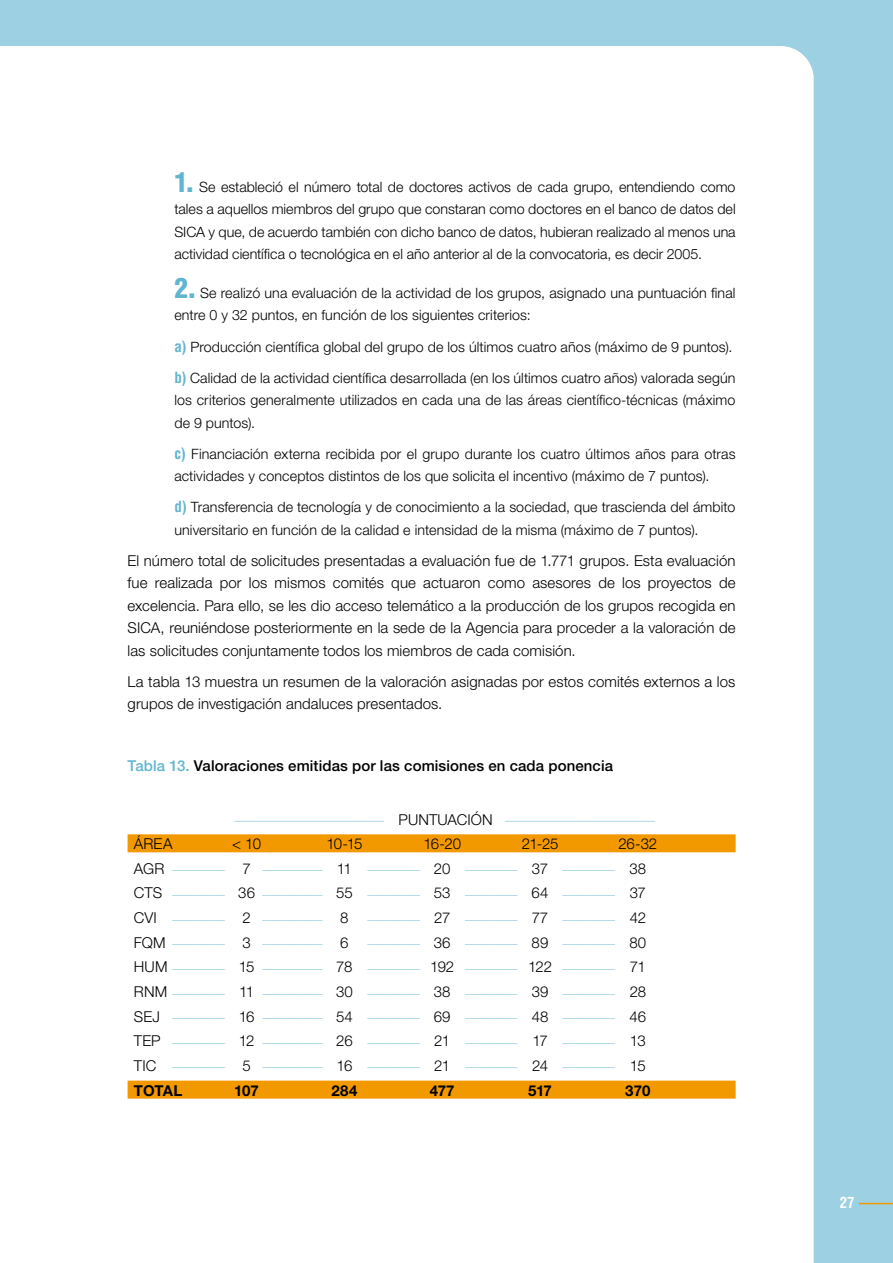
<style>
.page{position:relative;width:893px;height:1263px;background:#9cd0e2}
.page>*{position:absolute;margin:0;border:0;box-sizing:border-box;transform-origin:0 0}
.t1{font:300 15px/22.5px "Helvetica Neue";letter-spacing:.005em;color:#000;text-align:justify}
.t2{font:300 15px/24.6px "Helvetica Neue";letter-spacing:-.005em;color:#9cd0e2}
.t3{font:500 15px "Helvetica Neue";letter-spacing:.01em;color:#000}
.t4{font:700 15px "Helvetica Neue";letter-spacing:-.005em;color:#000}
.t5{font:700 condensed 15px "Helvetica";color:#fff}
.t6{font:300 14.25px/22.5px "Helvetica Neue";letter-spacing:.01em;color:#000}
.t7{font:300 condensed 14.25px "Helvetica";color:#9cd0e2}
.s1{font-family:"Helvetica";font-weight:900;font-stretch:condensed;font-size:27px;color:#62b5d0}
.s2{font-family:"Helvetica";font-weight:700;font-stretch:condensed;font-size:15px;color:#62b5d0}
.s3{color:#62b5d0}
.s4{font-family:"Helvetica Neue";font-stretch:normal;font-size:15px;color:#000}
.s5{color:#000}
</style>
<div class="page">
<div style="left:0;top:46px;width:814px;height:1217px;background:#fff"></div>
<hr style="left:859px;top:1203px;width:34px;height:1px;background:#f39900">
<div style="left:128px;top:834px;width:608px;height:18px;background:#f39900"></div>
<div style="left:128px;top:1080px;width:608px;height:18px;background:#f39900"></div>
<p class="t6" style="left:174px;top:175px;width:563px;text-align:justify"><span class="s1">1.</span> Se estableció el número total de doctores activos de cada grupo, entendiendo como tales a aquellos miembros del grupo que constaran como doctores en el banco de datos del SICA y que, de acuerdo también con dicho banco de datos, hubieran realizado al menos una actividad científica o tecnológica en el año anterior al de la convocatoria, es decir 2005.</p>
<p class="t6" style="left:174px;top:281px;width:563px"><span class="s1">2.</span> Se realizó una evaluación de la actividad de los grupos, asignado una puntuación final entre 0 y 32 puntos, en función de los siguientes criterios:</p>
<p class="t6" style="left:174px;top:331px;width:563px;line-height:31px"><span class="s2">a)</span> Producción científica global del grupo de los últimos cuatro años (máximo de 9 puntos). <span class="s2">b)</span> Calidad de la actividad científica desarrollada (en los últimos cuatro años) valorada según</p>
<p class="t6" style="left:174px;top:388px;width:563px">los criterios generalmente utilizados en cada una de las áreas científico-técnicas (máximo de 9 puntos).</p>
<p class="t6" style="left:174px;top:442px;width:563px"><span class="s2">c)</span> Financiación externa recibida por el grupo durante los cuatro últimos años para otras actividades y conceptos distintos de los que solicita el incentivo (máximo de 7 puntos).</p>
<p class="t6" style="left:174px;top:495px;width:563px"><span class="s2">d)</span> Transferencia de tecnología y de conocimiento a la sociedad, que trascienda del ámbito universitario en función de la calidad e intensidad de la misma (máximo de 7 puntos).</p>
<p class="t1" style="left:128px;top:549px;width:609px">El número total de solicitudes presentadas a evaluación fue de 1.771 grupos. Esta evaluación fue realizada por los mismos comités que actuaron como asesores de los proyectos de excelencia. Para ello, se les dio acceso telemático a la producción de los grupos recogida en SICA, reuniéndose posteriormente en la sede de la Agencia para proceder a la valoración de las solicitudes conjuntamente todos los miembros de cada comisión.</p>
<p class="t1" style="left:128px;top:670px;width:609px">La tabla 13 muestra un resumen de la valoración asignadas por estos comités externos a los grupos de investigación andaluces presentados.</p>
<p class="t3" style="left:128px;top:757px;width:487px"><span class="s3">Tabla 13.</span> Valoraciones emitidas por las comisiones en cada ponencia</p>
<p class="t7" style="left:234px;top:807px;width:422px">_____________________ <span class="s4">PUNTUACIÓN</span> _____________________</p>
<p class="t1" style="left:134px;top:832px;width:40px">ÁREA</p>
<p class="t1" style="left:232px;top:832px;width:31px">&lt; 10</p>
<p class="t1" style="left:326px;top:832px;width:38px">10-15</p>
<p class="t1" style="left:423px;top:832px;width:39px">16-20</p>
<p class="t1" style="left:522px;top:832px;width:38px">21-25</p>
<p class="t2" style="left:134px;top:833px;width:525px;line-height:20.1px;text-indent:484px"><span class="s5">26-32<br>AGR</span> _______ <span class="s5">7</span> ________ <span class="s5">11</span> _______ <span class="s5">20</span> _______ <span class="s5">37</span> _______ <span class="s5">38</span></p>
<p class="t2" style="left:134px;top:876px;width:513px"><span class="s5">CTS</span> _______ <span class="s5">36</span> ________ <span class="s5">55</span> _______ <span class="s5">53</span> _______ <span class="s5">64</span> _______ <span class="s5">37<br>CVI</span> _______ <span class="s5">2</span> ________ <span class="s5">8</span></p>
<p class="t2" style="left:368px;top:901px;width:280px">_______ <span class="s5">27</span> _______ <span class="s5">77</span> _______ <span class="s5">42</span></p>
<p class="t2" style="left:134px;top:925px;width:216px"><span class="s5">FQM</span> _______ <span class="s5">3</span> ________ <span class="s5">6</span></p>
<p class="t2" style="left:134px;top:925px;width:514px;text-align:justify;text-indent:234px">_______ <span class="s5">36</span> _______ <span class="s5">89</span> _______ <span class="s5">80<br>HUM</span> _______ <span class="s5">15</span> ________ <span class="s5">78</span> _______ <span class="s5">192</span> _______ <span class="s5">122</span> _______ <span class="s5">71<br>RNM</span> _______ <span class="s5">11</span> ________ <span class="s5">30</span> _______ <span class="s5">38</span> _______ <span class="s5">39</span> _______ <span class="s5">28<br>SEJ</span> _______ <span class="s5">16</span> ________ <span class="s5">54</span> _______ <span class="s5">69</span> _______ <span class="s5">48</span> _______ <span class="s5">46<br>TEP</span> _______ <span class="s5">12</span> ________ <span class="s5">26</span> _______ <span class="s5">21</span> _______ <span class="s5">17</span> _______ <span class="s5">13<br>TIC</span> _______ <span class="s5">5</span> ________ <span class="s5">16</span> _______ <span class="s5">21</span> _______ <span class="s5">24</span> _______ <span class="s5">15</span></p>
<p class="t4" style="left:134px;top:1081px;width:50px">TOTAL</p>
<p class="t4" style="left:234px;top:1081px;width:26px">107</p>
<p class="t4" style="left:331px;top:1081px;width:27px">284</p>
<p class="t4" style="left:430px;top:1081px;width:26px">477</p>
<p class="t4" style="left:528px;top:1081px;width:25px">517</p>
<p class="t4" style="left:625px;top:1081px;width:27px">370</p>
<p class="t5" style="left:840px;top:1193px;width:8px">27</p>
</div>
